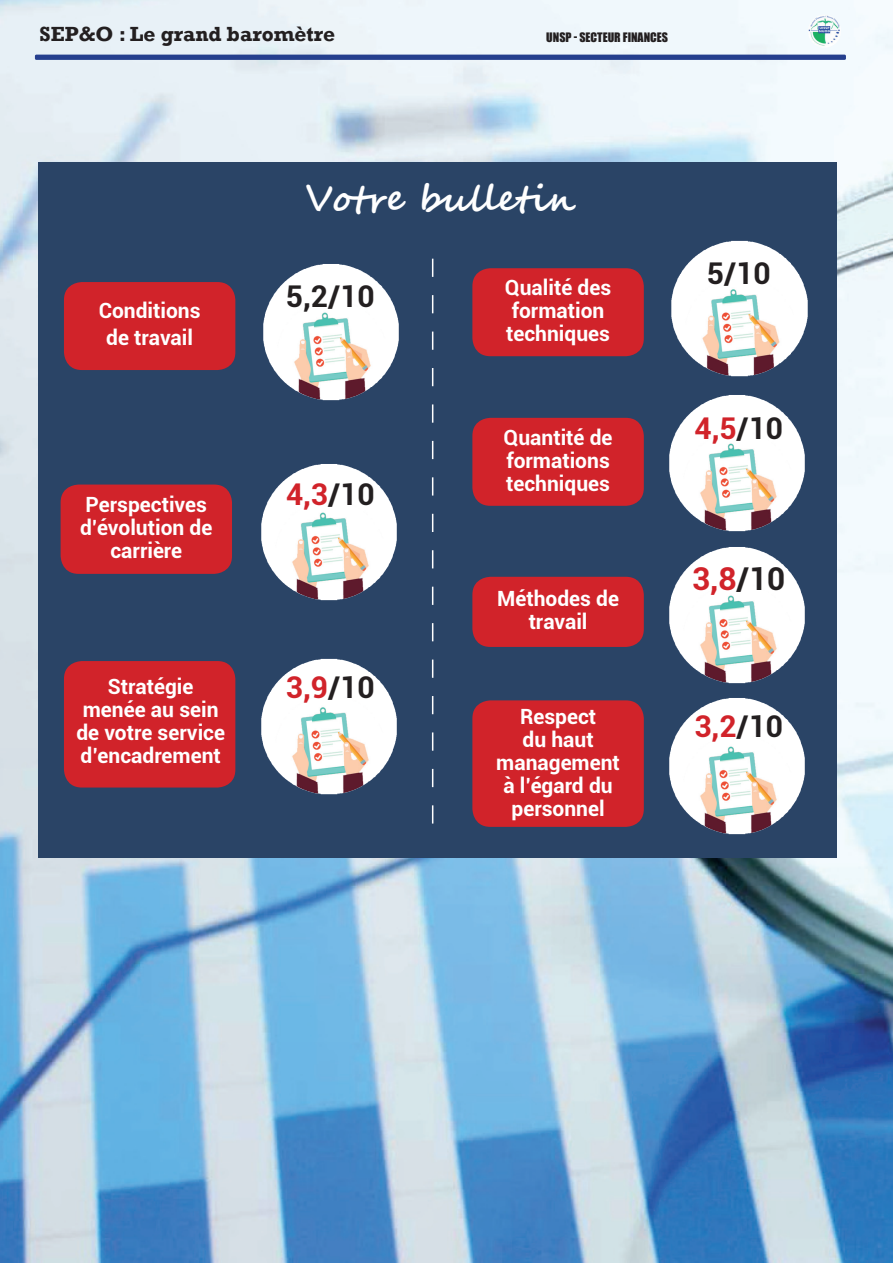
<style>
.page{position:relative;width:893px;height:1263px;background:#fff}
.page>*{position:absolute;margin:0;border:0;box-sizing:border-box;transform-origin:0 0}
.t1{font:700 36px "Segoe Script";color:#fff}
.t2{font:700 31.5px "Roboto";color:#d1232a}
.t3{font:700 30px "Roboto";color:#d1232a}
.t4{font:700 30px "Roboto";color:#231f20}
.t5{font:700 21px/23.1px "Roboto";color:#fff;text-align:center}
.t6{font:700 21px "Rockwell";color:#231f20}
.t7{font:12px "Impact";color:#231f20}
.s1{color:#231f20}
</style>
<div class="page">
<img style="left:0;top:0;width:893px;height:1263px">
<div style="left:35px;top:55px;width:811px;height:5px;background:#253f8e;border-radius:2px"></div>
<img style="left:807px;top:13px;width:35px;height:35px">
<div style="left:39px;top:162px;width:798px;height:695px;background:#2a4466"></div>
<img style="left:671px;top:240px;width:137px;height:137px">
<img style="left:263px;top:264px;width:136px;height:137px">
<img style="left:669px;top:395px;width:136px;height:137px">
<img style="left:669px;top:547px;width:136px;height:137px">
<img style="left:261px;top:464px;width:136px;height:137px">
<img style="left:669px;top:698px;width:136px;height:137px">
<img style="left:261px;top:658px;width:136px;height:137px">
<div style="left:472px;top:268px;width:172px;height:88px;background:#d1232a;border-radius:18px"></div>
<div style="left:64px;top:282px;width:171px;height:88px;background:#d1232a;border-radius:18px"></div>
<div style="left:472px;top:418px;width:172px;height:88px;background:#d1232a;border-radius:18px"></div>
<div style="left:472px;top:577px;width:172px;height:70px;background:#d1232a;border-radius:18px"></div>
<div style="left:472px;top:700px;width:172px;height:127px;background:#d1232a;border-radius:18px"></div>
<div style="left:61px;top:484px;width:171px;height:90px;background:#d1232a;border-radius:18px"></div>
<div style="left:64px;top:661px;width:171px;height:126px;background:#d1232a;border-radius:18px"></div>
<svg style="left:432px;top:259px;width:1px;height:564px"></svg>
<p class="t6" style="left:40px;top:21px;width:297px">SEP&amp;O : Le grand baromètre</p>
<p class="t7" style="left:546px;top:28px;width:123px">UNSP - SECTEUR FINANCES</p>
<p class="t5" style="left:99px;top:296px;width:103px;line-height:27.3px">Conditions de travail</p>
<p class="t5" style="left:80px;top:492px;width:134px">Perspectives d’évolution de carrière</p>
<p class="t5" style="left:76px;top:674px;width:150px">Stratégie menée au sein de votre service d’encadrement</p>
<h1 class="t1" style="left:306px;top:169px;width:270px">Votre bulletin</h1>
<h3 class="t4" style="left:286px;top:275px;width:90px">5,2/10</h3>
<h3 class="t3" style="left:286px;top:474px;width:90px">4,3<span class="s1">/10</span></h3>
<h3 class="t3" style="left:286px;top:666px;width:90px">3,9<span class="s1">/10</span></h3>
<p class="t5" style="left:505px;top:275px;width:108px;text-align:left">Qualité des formation techniques</p>
<p class="t5" style="left:504px;top:425px;width:111px;text-align:left">Quantité de formations techniques</p>
<p class="t5" style="left:497px;top:586px;width:123px">Méthodes de travail</p>
<p class="t5" style="left:496px;top:704px;width:125px">Respect<br>du haut management à l’égard du personnel</p>
<h3 class="t4" style="left:707px;top:252px;width:65px">5/10</h3>
<h3 class="t3" style="left:694px;top:407px;width:90px">4,5<span class="s1">/10</span></h3>
<h2 class="t2" style="left:692px;top:556px;width:95px">3,8<span class="s1">/10</span></h2>
<h3 class="t3" style="left:694px;top:705px;width:90px">3,2<span class="s1">/10</span></h3>
</div>
